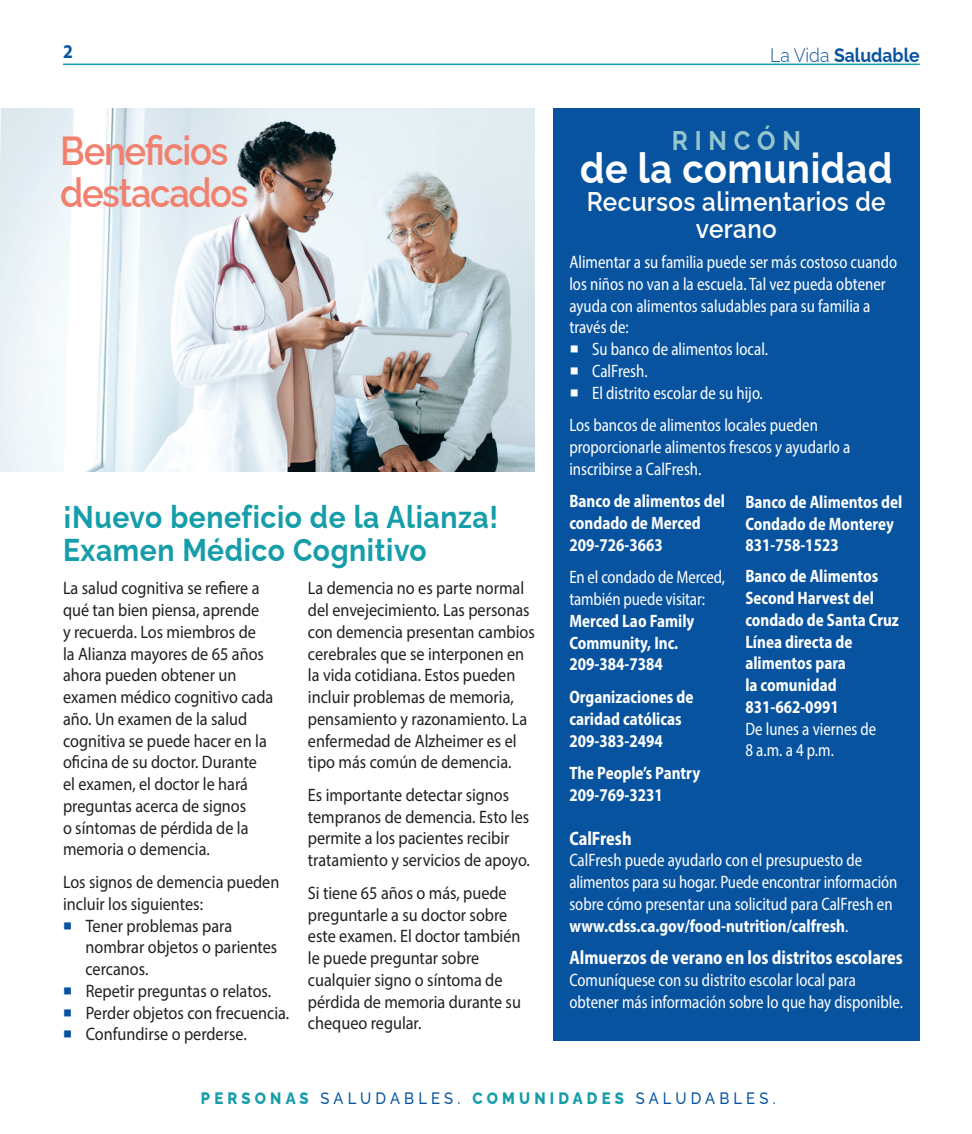
<style>
.page{position:relative;width:972px;height:1134px;background:#fff}
.page>*{position:absolute;margin:0;border:0;box-sizing:border-box;transform-origin:0 0}
.t1{font:700 42px "Raleway";letter-spacing:.015em;color:#fff;scale:.9 1}
.t2{font:600 40.5px/42px "Raleway";letter-spacing:-.04em;color:#f1806e;scale:.9 1}
.t3{font:700 31.5px/33px "Raleway";letter-spacing:.02em;color:#169daa;scale:.9 1}
.t4{font:600 27px/27px "Raleway";letter-spacing:.015em;color:#fff;text-align:center;scale:.9 1}
.t5{font:700 27px "Raleway";color:#95c6ce;scale:.9 1}
.t6{font:700 semi-condensed 19.5px "Myriad Pro";color:#fff;scale:.9 1}
.t7{font:700 19.5px "Raleway";color:#0753a0;scale:.9 1}
.t8{font:700 19.5px "Myriad Pro";color:#0753a0;scale:.9 1}
.t9{font:18px/21.8px "Myriad Pro";color:#231f20;scale:.9 1}
.t10{font:semi-condensed 18px/21.8px "Myriad Pro";color:#fff;scale:.9 1}
.t11{font:700 semi-condensed 18px/21.8px "Myriad Pro";color:#fff;scale:.9 1}
.t12{font:500 16.5px "Raleway";letter-spacing:.28em;color:#0753a0;scale:.9 1}
.s1{font-family:"Minion Pro";font-weight:500;font-size:24px;color:#0753a0}
.s2{font-weight:300}
.s3{font-family:"Minion Pro";font-weight:500;font-stretch:normal;font-size:24px}
.s4{font-weight:700}
.s5{font-weight:800;color:#169daa}
</style>
<div class="page">
<img style="left:0;top:108px;width:535px;height:364px">
<div style="left:553px;top:108px;width:367px;height:933px;background:#0753a0"></div>
<hr style="left:63px;top:64px;width:857px;height:1px;background:#169daa">
<p class="t8" style="left:63px;top:39px;width:12px">2</p>
<h2 class="t2" style="left:60px;top:125px;width:211px">Beneficios destacados</h2>
<h3 class="t3" style="left:63px;top:497px;width:485px">¡Nuevo beneficio de la Alianza!<br>Examen Médico Cognitivo</h3>
<p class="t9" style="left:63px;top:577px;width:235px">La salud cognitiva se refiere a qué tan bien piensa, aprende<br>y recuerda. Los miembros de<br>la Alianza mayores de 65 años ahora pueden obtener un examen médico cognitivo cada año. Un examen de la salud cognitiva se puede hacer en la oficina de su doctor. Durante el examen, el doctor le hará preguntas acerca de signos<br>o síntomas de pérdida de la memoria o demencia.</p>
<p class="t9" style="left:63px;top:871px;width:242px">Los signos de demencia pueden incluir los siguientes:</p>
<p class="t9" style="left:86px;top:914px;width:215px;text-indent:-23px"><span class="s1">■</span> Tener problemas para nombrar objetos o parientes cercanos.</p>
<p class="t9" style="left:63px;top:980px;width:233px"><span class="s1">■</span> Repetir preguntas o relatos.</p>
<p class="t9" style="left:63px;top:1001px;width:253px"><span class="s1">■</span> Perder objetos con frecuencia.</p>
<p class="t9" style="left:63px;top:1023px;width:206px"><span class="s1">■</span> Confundirse o perderse.</p>
<p class="t9" style="left:308px;top:577px;width:254px">La demencia no es parte normal del envejecimiento. Las personas con demencia presentan cambios cerebrales que se interponen en la vida cotidiana. Estos pueden incluir problemas de memoria, pensamiento y razonamiento. La enfermedad de Alzheimer es el tipo más común de demencia.</p>
<p class="t9" style="left:308px;top:784px;width:248px">Es importante detectar signos tempranos de demencia. Esto les permite a los pacientes recibir tratamiento y servicios de apoyo.</p>
<p class="t9" style="left:308px;top:882px;width:238px">Si tiene 65 años o más, puede preguntarle a su doctor sobre este examen. El doctor también le puede preguntar sobre cualquier signo o síntoma de pérdida de memoria durante su chequeo regular.</p>
<p class="t7" style="left:770px;top:40px;width:168px"><span class="s2">La Vida</span> Saludable</p>
<h3 class="t5" style="left:672px;top:119px;width:145px">R I N C Ó N</h3>
<h1 class="t1" style="left:580px;top:135px;width:349px">de la comunidad</h1>
<h3 class="t4" style="left:587px;top:185px;width:334px">Recursos alimentarios de verano</h3>
<p class="t10" style="left:569px;top:251px;width:366px">Alimentar a su familia puede ser más costoso cuando los niños no van a la escuela. Tal vez pueda obtener ayuda con alimentos saludables para su familia a través de:</p>
<p class="t10" style="left:569px;top:338px;width:222px"><span class="s3">■</span> Su banco de alimentos local.</p>
<p class="t10" style="left:569px;top:360px;width:89px"><span class="s3">■</span> CalFresh.</p>
<p class="t10" style="left:569px;top:376px;width:278px;line-height:32.5px"><span class="s3">■</span> El distrito escolar de su hijo.<br>Los bancos de alimentos locales pueden</p>
<p class="t10" style="left:569px;top:436px;width:314px">proporcionarle alimentos frescos y ayudarlo a inscribirse a CalFresh.</p>
<p class="t11" style="left:569px;top:490px;width:174px">Banco de alimentos del condado de Merced<br>209-726-3663</p>
<p class="t10" style="left:569px;top:566px;width:175px">En el condado de Merced, también puede visitar:</p>
<p class="t11" style="left:569px;top:610px;width:140px">Merced Lao Family<br>Community, Inc.<br>209-384-7384</p>
<p class="t11" style="left:569px;top:686px;width:139px">Organizaciones de caridad católicas<br>209-383-2494</p>
<p class="t11" style="left:569px;top:762px;width:147px">The People’s Pantry<br>209-769-3231</p>
<p class="t11" style="left:745px;top:490px;width:176px">Banco de Alimentos del<br>Condado de Monterey<br>831-758-1523</p>
<p class="t11" style="left:745px;top:565px;width:172px">Banco de Alimentos<br>Second Harvest del condado de Santa Cruz<br>Línea directa de alimentos para<br>la comunidad<br>831-662-0991</p>
<p class="t10" style="left:745px;top:717px;width:147px">De lunes a viernes de<br>8 a.m. a 4 p.m.</p>
<p class="t6" style="left:569px;top:825px;width:71px">CalFresh</p>
<p class="t10" style="left:569px;top:849px;width:366px">CalFresh puede ayudarlo con el presupuesto de alimentos para su hogar. Puede encontrar información sobre cómo presentar una solicitud para CalFresh en <span class="s4">www.cdss.ca.gov/food-nutrition/calfresh</span>.</p>
<p class="t6" style="left:569px;top:945px;width:372px">Almuerzos de verano en los distritos escolares</p>
<p class="t10" style="left:569px;top:969px;width:372px">Comuníquese con su distrito escolar local para obtener más información sobre lo que hay disponible.</p>
<p class="t12" style="left:201px;top:1085px;width:640px"><span class="s5">PERSONAS</span> SALUDABLES. <span class="s5">COMUNIDADES</span> SALUDABLES.</p>
</div>
